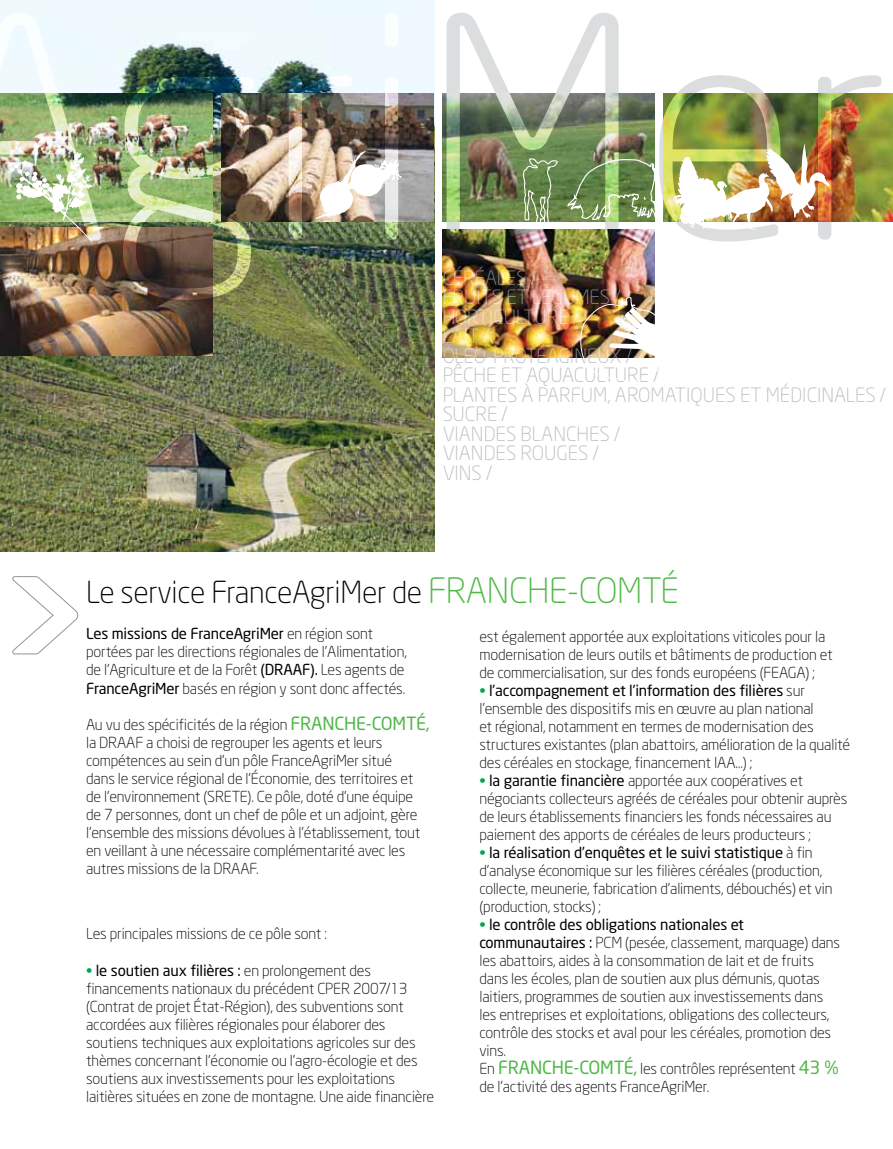
<style>
.page{position:relative;width:893px;height:1149px;background:#fff}
.page>*{position:absolute;margin:0;border:0;box-sizing:border-box;transform-origin:0 0}
.t1{font:300 30px "Neo Sans";letter-spacing:-.01em;color:#000}
.t2{font:300 19.5px/19.5px "Neo Sans";color:#bcbec0}
.t3{font:18px "Neo Sans";color:#50b848}
.t4{font:300 15px/18px "Neo Sans";letter-spacing:-.01em;color:#000}
.s1{font-size:34.5px;color:#50b848}
.s2{font-weight:400}
.s3{font-weight:400;font-size:18px;color:#50b848}
.s4{font-weight:400;color:#00a651}
.s5{font-weight:300;font-size:15px;color:#000}
</style>
<div class="page">
<img style="left:442px;top:300px;width:135px;height:57px">
<img style="left:0;top:0;width:435px;height:551px">
<img style="left:0;top:300px;width:213px;height:55px">
<img style="left:881px;top:93px;width:12px;height:128px">
<svg style="left:0;top:0;width:1px;height:13px"></svg>
<svg style="left:12px;top:576px;width:66px;height:78px"></svg>
<img style="left:0;top:13px;width:881px;height:287px">
<img style="left:577px;top:292px;width:96px;height:66px">
<h2 class="t2" style="left:442px;top:268px;width:445px">Céréales /<br>Fruits et légumes /<br>Horticulture /<br>Lait /<br>Oléo-protéagineux /<br>Pêch e et aquaculture /<br>Plantes à parfum, aromatiques et médicinales /<br>Sucre /<br>Viandes blanches /<br>Viandes rouges /<br>Vins /</h2>
<h1 class="t1" style="left:86px;top:573px;width:590px">Le service FranceAgriMer de <span class="s1">franche-comté</span></h1>
<p class="t4" style="left:86px;top:624px;width:322px"><span class="s2">Les missions de FranceAgriMer</span> en région sont portées par les directions régionales de l’Alimentation, de l’Agriculture et de la Forêt <span class="s2">(DRAAF).</span> Les agents de <span class="s2">FranceAgriMer</span> basés en région y sont donc affectés.</p>
<p class="t4" style="left:86px;top:714px;width:298px">Au vu des spécificités de la région <span class="s3">Franch e-Comt</span></p>
<p class="t3" style="left:416px;top:711px;width:15px">é,</p>
<p class="t4" style="left:86px;top:732px;width:336px">la DRAAF a choisi de regrouper les agents et leurs compétences au sein d’un pôle FranceAgriMer situé dans le service régional de l’Économie, des territoires et de l’environnement (SRETE). Ce pôle, doté d’une équipe de 7 personnes, dont un chef de pôle et un adjoint, gère l’ensemble des missions dévolues à l’établissement, tout en veillant à une nécessaire complémentarité avec les autres missions de la DRAAF.</p>
<p class="t4" style="left:479px;top:626px;width:355px">est également apportée aux exploitations viticoles pour la modernisation de leurs outils et bâtiments de production et de commercialisation, sur des fonds européens (FEAGA) ;</p>
<p class="t4" style="left:479px;top:680px;width:372px"><span class="s4">•</span> <span class="s2">l’accompagnement et l’information des filières</span> sur l’ensemble des dispositifs mis en œuvre au plan national<br>et régional, notamment en termes de modernisation des structures existantes (plan abattoirs, amélioration de la qualité des céréales en stockage, financement IAA…) ;</p>
<p class="t4" style="left:479px;top:770px;width:369px"><span class="s4">•</span> <span class="s2">la garantie financière</span> apportée aux coopératives et négociants collecteurs agréés de céréales pour obtenir auprès de leurs établissements financiers les fonds nécessaires au paiement des apports de céréales de leurs producteurs ;</p>
<p class="t4" style="left:479px;top:842px;width:355px"><span class="s4">•</span> <span class="s2">la réalisation d’enquêtes et le suivi statistique</span> à fin d’analyse économique sur les filières céréales (production, collecte, meunerie, fabrication d’aliments, débouchés) et vin (production, stocks) ;</p>
<p class="t4" style="left:479px;top:914px;width:362px"><span class="s4">•</span> <span class="s2">le contrôle des obligations nationales et communautaires :</span> PCM (pesée, classement, marquage) dans les abattoirs, aides à la consommation de lait et de fruits dans les écoles, plan de soutien aux plus démunis, quotas laitiers, programmes de soutien aux investissements dans les entreprises et exploitations, obligations des collecteurs, contrôle des stocks et aval pour les céréales, promotion des vins.</p>
<p class="t3" style="left:479px;top:1055px;width:112px"><span class="s5">En</span> Franch e-Comt</p>
<p class="t4" style="left:86px;top:924px;width:243px">Les principales missions de ce pôle sont :</p>
<p class="t4" style="left:86px;top:960px;width:350px"><span class="s4">•</span> <span class="s2">le soutien aux filières :</span> en prolongement des financements nationaux du précédent CPER 2007/13 (Contrat de projet État-Région), des subventions sont accordées aux filières régionales pour élaborer des soutiens techniques aux exploitations agricoles sur des thèmes concernant l’économie ou l’agro-écologie et des soutiens aux investissements pour les exploitations laitières situées en zone de montagne. Une aide financière</p>
<p class="t4" style="left:479px;top:1058px;width:361px;text-indent:144px"><span class="s3">é,</span> les contrôles représentent <span class="s3">43 % </span>de l’activité des agents FranceAgriMer.</p>
</div>
